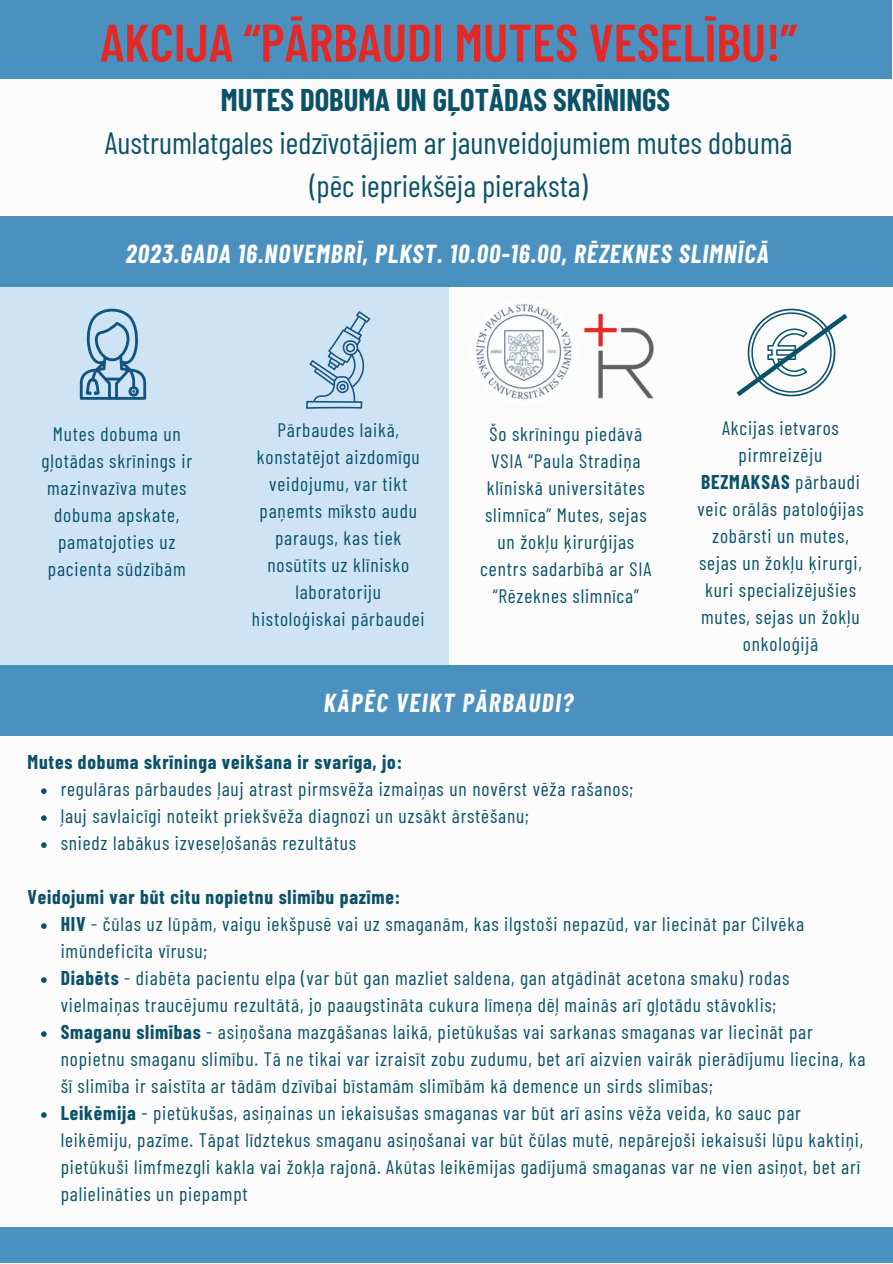
<style>
.page{position:relative;width:893px;height:1264px;background:#fff}
.page>*{position:absolute;margin:0;border:0;box-sizing:border-box;transform-origin:0 0}
.t1{font:600 52.95px "Barlow Condensed";color:#e22925}
.t2{font:30.75px "Barlow Condensed";color:#0b5269}
.t3{font:700 30.75px "Barlow Condensed";color:#0b5269}
.t4{font:italic 700 25.5px "Barlow Condensed";letter-spacing:.04em;color:#fff}
.t5{font:italic 700 25.5px "Barlow Condensed";letter-spacing:.06em;color:#fcfbfb}
.t6{font:19.5px/27px "Barlow Condensed";letter-spacing:.04em;color:#0b5269;text-align:center}
.t7{font:700 19.5px "Barlow Condensed";letter-spacing:.04em;color:#0b5269}
.s1{font-weight:700}
</style>
<div class="page">
<div style="left:0;top:0;width:892px;height:1262px;background:#fcfbfb"></div>
<div style="left:0;top:283px;width:448px;height:396px;background:#cee4f4"></div>
<div style="left:0;top:0;width:891px;height:78px;background:#4b91bf"></div>
<svg style="left:80px;top:309px;width:66px;height:91px"></svg>
<svg style="left:306px;top:311px;width:64px;height:98px"></svg>
<img style="left:584px;top:313px;width:70px;height:86px">
<img style="left:476px;top:304px;width:96px;height:96px">
<div style="left:0;top:216px;width:892px;height:70px;background:#4b91bf"></div>
<svg style="left:736px;top:309px;width:112px;height:88px"></svg>
<div style="left:0;top:1226px;width:892px;height:36px;background:#4b91bf"></div>
<div style="left:0;top:665px;width:892px;height:70px;background:#4b91bf"></div>
<svg style="left:41px;top:788px;width:6px;height:6px"></svg>
<svg style="left:41px;top:815px;width:6px;height:6px"></svg>
<svg style="left:41px;top:842px;width:6px;height:6px"></svg>
<svg style="left:41px;top:923px;width:6px;height:5px"></svg>
<svg style="left:41px;top:977px;width:6px;height:5px"></svg>
<svg style="left:41px;top:1031px;width:6px;height:5px"></svg>
<svg style="left:41px;top:1112px;width:6px;height:5px"></svg>
<p class="t1" style="left:100px;top:9px;width:698px">AKCIJA “PĀRBAUDI MUTES VESELĪBU!”</p>
<p class="t3" style="left:221px;top:80px;width:450px">MUTES DOBUMA UN GĻOTĀDAS SKRĪNINGS</p>
<p class="t2" style="left:105px;top:123px;width:689px">Austrumlatgales iedzīvotājiem ar jaunveidojumiem mutes dobumā</p>
<p class="t2" style="left:310px;top:166px;width:279px">(pēc iepriekšēja pieraksta)</p>
<p class="t4" style="left:126px;top:238px;width:644px">2023.GADA 16.NOVEMBRĪ, PLKST. 10.00-16.00, RĒZEKNES SLIMNĪCĀ</p>
<p class="t6" style="left:42px;top:420px;width:152px">Mutes dobuma un gļotādas skrīnings ir mazinvazīva mutes dobuma apskate, pamatojoties uz pacienta sūdzībām</p>
<p class="t6" style="left:252px;top:416px;width:174px">Pārbaudes laikā, konstatējot aizdomīgu veidojumu, var tikt paņemts mīksto audu paraugs, kas tiek nosūtīts uz klīnisko laboratoriju histoloģiskai pārbaudei</p>
<p class="t6" style="left:480px;top:420px;width:172px">Šo skrīningu piedāvā<br>VSIA “Paula Stradiņa klīniskā universitātes slimnīca” Mutes, sejas un žokļu ķirurģijas centrs sadarbībā ar SIA “Rēzeknes slimnīca”</p>
<p class="t6" style="left:697px;top:414px;width:168px">Akcijas ietvaros pirmreizēju<br><span class="s1">BEZMAKSAS</span> pārbaudi veic orālās patoloģijas zobārsti un mutes, sejas un žokļu ķirurgi, kuri specializējušies mutes, sejas un žokļu onkoloģijā</p>
<p class="t5" style="left:324px;top:686px;width:251px">KĀPĒC VEIKT PĀRBAUDI?</p>
<p class="t7" style="left:28px;top:749px;width:376px">Mutes dobuma skrīninga veikšana ir svarīga, jo:</p>
<p class="t6" style="left:61px;top:775px;width:574px">regulāras pārbaudes ļauj atrast pirmsvēža izmaiņas un novērst vēža rašanos;</p>
<p class="t6" style="left:61px;top:801px;width:470px">ļauj savlaicīgi noteikt priekšvēža diagnozi un uzsākt ārstēšanu;</p>
<p class="t6" style="left:61px;top:828px;width:297px">sniedz labākus izveseļošanās rezultātus</p>
<p class="t7" style="left:28px;top:884px;width:374px">Veidojumi var būt citu nopietnu slimību pazīme:</p>
<p class="t6" style="left:61px;top:909px;width:744px;text-align:left"><span class="s1">HIV</span> - čūlas uz lūpām, vaigu iekšpusē vai uz smaganām, kas ilgstoši nepazūd, var liecināt par Cilvēka imūndeficīta vīrusu;</p>
<p class="t6" style="left:61px;top:963px;width:730px;text-align:left"><span class="s1">Diabēts</span> - diabēta pacientu elpa (var būt gan mazliet saldena, gan atgādināt acetona smaku) rodas vielmaiņas traucējumu rezultātā, jo paaugstināta cukura līmeņa dēļ mainās arī gļotādu stāvoklis;</p>
<p class="t6" style="left:61px;top:1017px;width:806px;text-align:left"><span class="s1">Smaganu slimības</span> - asiņošana mazgāšanas laikā, pietūkušas vai sarkanas smaganas var liecināt par nopietnu smaganu slimību. Tā ne tikai var izraisīt zobu zudumu, bet arī aizvien vairāk pierādījumu liecina, ka šī slimība ir saistīta ar tādām dzīvībai bīstamām slimībām kā demence un sirds slimības;</p>
<p class="t6" style="left:61px;top:1098px;width:804px;text-align:left"><span class="s1">Leikēmija</span> - pietūkušas, asiņainas un iekaisušas smaganas var būt arī asins vēža veida, ko sauc par leikēmiju, pazīme. Tāpat līdztekus smaganu asiņošanai var būt čūlas mutē, nepārejoši iekaisuši lūpu kaktiņi, pietūkuši limfmezgli kakla vai žokļa rajonā. Akūtas leikēmijas gadījumā smaganas var ne vien asiņot, bet arī palielināties un piepampt</p>
</div>
